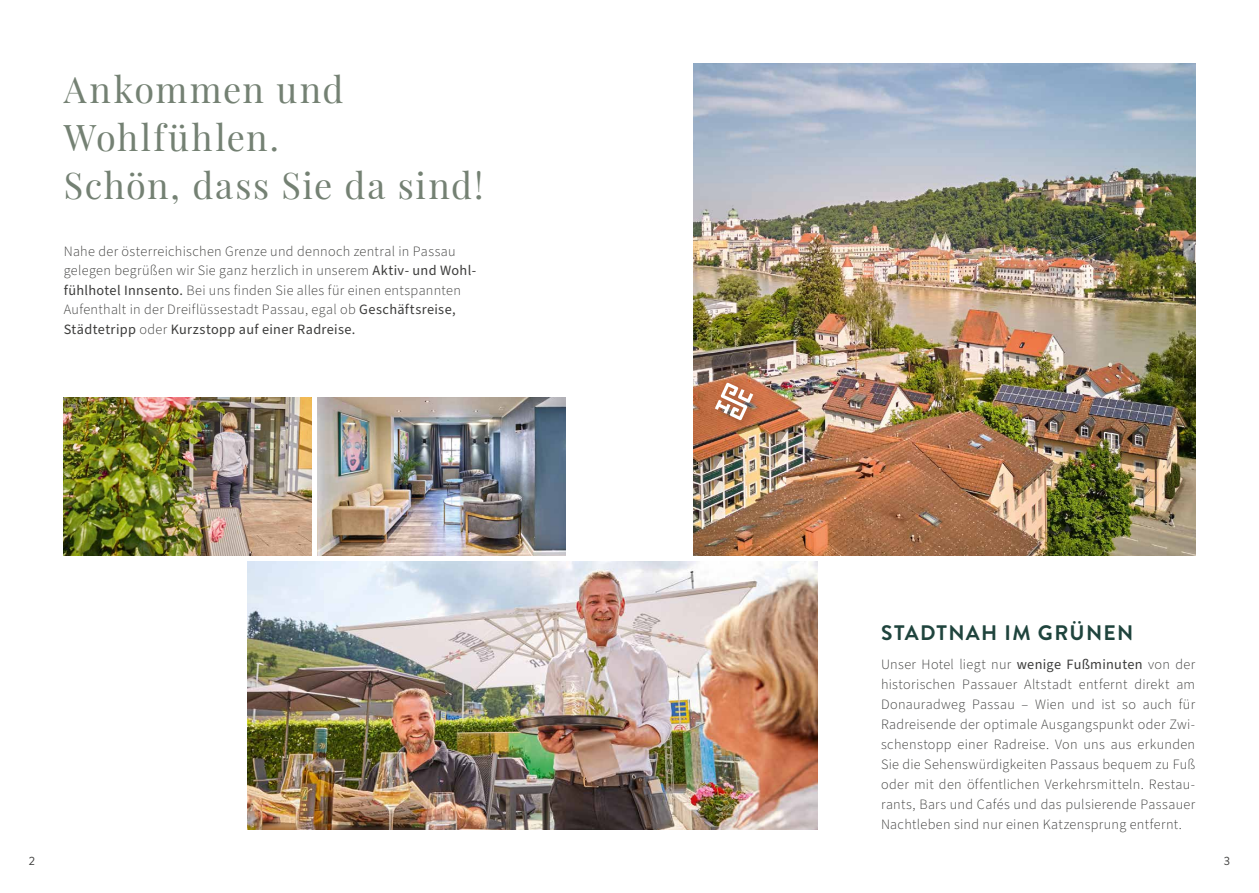
<style>
.page{position:relative;width:1259px;height:893px;background:#fff}
.page>*{position:absolute;margin:0;border:0;box-sizing:border-box;transform-origin:0 0}
.t1{font:36px/48px "Playfair Display";letter-spacing:.045em;color:#748173}
.t2{font:700 21px "Brandon Grotesque";letter-spacing:.06em;color:#1f443d}
.t3{font:300 14.25px/20.1px "Source Sans Pro";letter-spacing:.025em;color:#3c3c3b}
.t4{font:12px "Brandon Grotesque";color:#3c3c3b}
.s1{font-weight:400}
</style>
<div class="page">
<img style="left:64px;top:398px;width:247px;height:157px">
<img style="left:318px;top:398px;width:248px;height:157px">
<img style="left:248px;top:562px;width:569px;height:267px">
<img style="left:693px;top:64px;width:502px;height:491px">
<div style="left:710px;top:378px;width:54px;height:54px;background:#000;opacity:.25"></div>
<svg style="left:715px;top:383px;width:38px;height:37px"></svg>
<h1 class="t1" style="left:64px;top:62px;width:421px">Ankommen und<br>Wohlfühlen.<br>Schön, dass Sie da sind!</h1>
<p class="t3" style="left:64px;top:242px;width:414px;line-height:19.5px">Nahe der österreichischen Grenze und dennoch zentral in Passau gelegen begrüßen wir Sie ganz herzlich in unserem <span class="s1">Aktiv- und Wohl&shy;fühlhotel Innsento.</span> Bei uns finden Sie alles für einen entspannten Aufenthalt in der Dreiflüssestadt Passau, egal ob <span class="s1">Geschäftsreise, Städtetripp</span> oder <span class="s1">Kurzstopp auf einer Radreise.</span></p>
<h2 class="t2" style="left:881px;top:618px;width:254px">STADTNAH IM GRÜNEN</h2>
<p class="t3" style="left:881px;top:654px;width:316px;text-align:justify">Unser Hotel liegt nur <span class="s1">wenige Fußminuten</span> von der historischen Passauer Altstadt entfernt direkt am Donauradweg Passau – Wien und ist so auch für Radreisende der optimale Ausgangspunkt oder Zwi&shy;schenstopp einer Radreise. Von uns aus erkunden Sie die Sehenswürdigkeiten Passaus bequem zu Fuß oder mit den öffentlichen Verkehrsmitteln. Restau&shy;rants, Bars und Cafés und das pulsierende Passauer Nachtleben sind nur einen Katzensprung entfernt.</p>
<p class="t4" style="left:29px;top:853px;width:8px">2</p>
<p class="t4" style="left:1223px;top:853px;width:8px">3</p>
</div>
